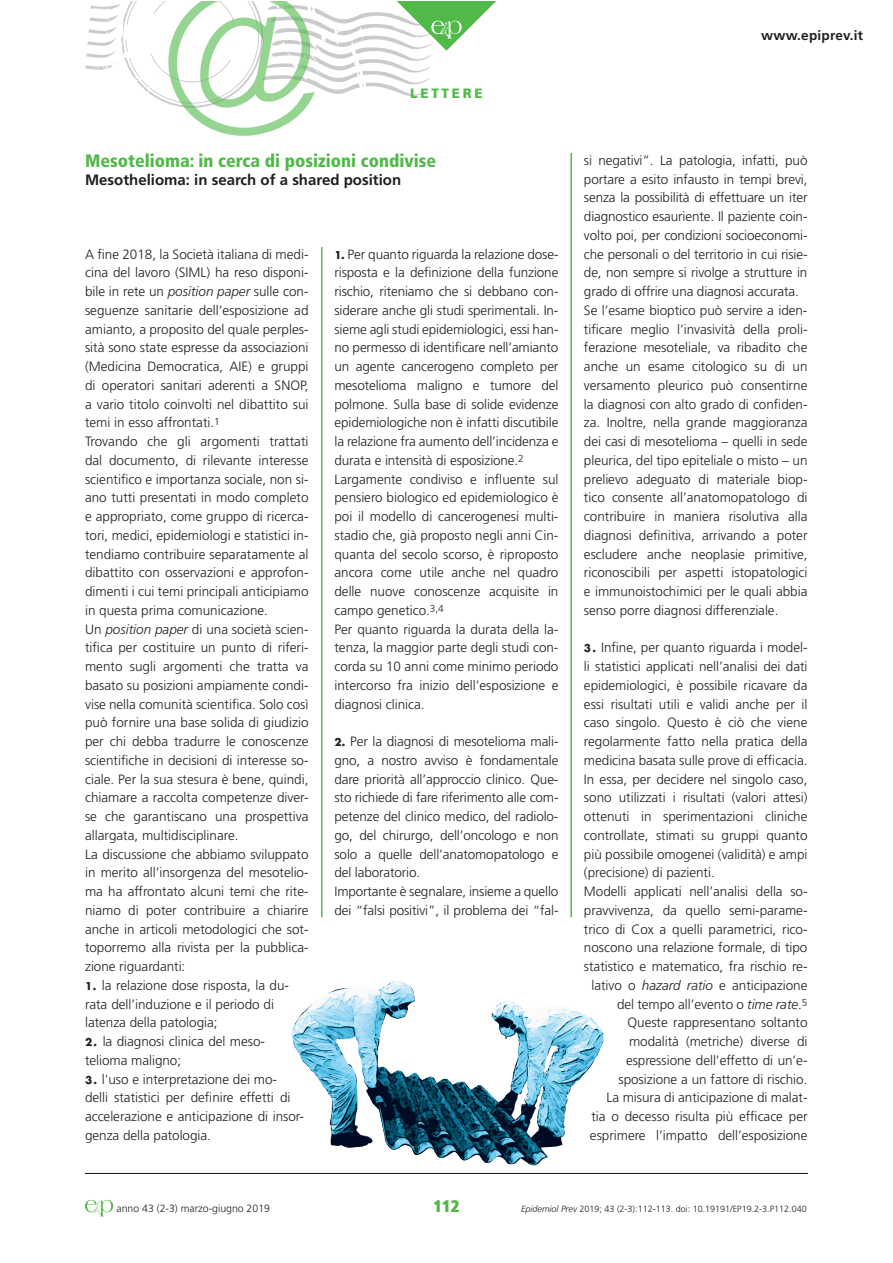
<style>
.page{position:relative;width:893px;height:1263px;background:#fff}
.page>*{position:absolute;margin:0;border:0;box-sizing:border-box;transform-origin:0 0}
.t1{font:900 condensed 18px "Frutiger";color:#51b948}
.t2{font:900 condensed 16.5px "Frutiger";color:#51b948}
.t3{font:700 15px "Frutiger";color:#231f20}
.t4{font:300 13.5px/18.8px "Frutiger";letter-spacing:-.005em;color:#231f20}
.t5{font:700 13.5px "Frutiger";letter-spacing:.02em;color:#231f20}
.t6{font:900 13.5px "Frutiger";letter-spacing:.2em;color:#51b948}
.t7{font:300 10.5px "Frutiger";color:#231f20}
.t8{font:300 9px "Frutiger";color:#231f20}
.s1{font-style:italic}
.s2{font-family:"Futura";font-weight:700;font-size:10.5px}
</style>
<div class="page">
<hr style="left:85px;top:1173px;width:723px;height:1px;background:#231f20">
<hr style="left:321px;top:247px;width:1px;height:670px;background:#51b948">
<hr style="left:570px;top:153px;width:2px;height:764px;background:#51b948">
<svg style="left:85px;top:1200px;width:28px;height:16px"></svg>
<svg style="left:85px;top:1px;width:411px;height:135px"></svg>
<img style="left:292px;top:984px;width:312px;height:181px">
<p class="t6" style="left:410px;top:85px;width:74px">LETTERE</p>
<h1 class="t1" style="left:85px;top:149px;width:353px">Mesotelioma: in cerca di posizioni condivise</h1>
<p class="t3" style="left:85px;top:171px;width:318px">Mesothelioma: in search of a shared position</p>
<p class="t4" style="left:85px;top:244px;width:225px">A fine 2018, la Società italiana di medi&shy;cina del lavoro (SIML) ha reso disponi&shy;bile in rete un <span class="s1">position paper</span> sulle con&shy;seguenze sanitarie dell’esposizione ad amianto, a proposito del quale perples&shy;sità sono state espresse da associazioni (Medicina Democratica, AIE) e gruppi di operatori sanitari aderenti a SNOP, a vario titolo coinvolti nel dibattito sui temi in esso affrontati.<sup>1<br></sup>Trovando che gli argomenti trattati dal documento, di rilevante interesse scientifico e importanza sociale, non si&shy;ano tutti presentati in modo completo e appropriato, come gruppo di ricerca&shy;tori, medici, epidemiologi e statistici in&shy;tendiamo contribuire separatamente al dibattito con osservazioni e approfon&shy;dimenti i cui temi principali anticipiamo in questa prima comunicazione.<br>Un <span class="s1">position paper</span> di una società scien&shy;tifica per costituire un punto di riferi&shy;mento sugli argomenti che tratta va basato su posizioni ampiamente condi&shy;vise nella comunità scientifica. Solo così può fornire una base solida di giudizio per chi debba tradurre le conoscenze scientifiche in decisioni di interesse so&shy;ciale. Per la sua stesura è bene, quindi, chiamare a raccolta competenze diver&shy;se che garantiscano una prospettiva allargata, multidisciplinare.<br>La discussione che abbiamo sviluppato in merito all’insorgenza del mesotelio&shy;ma ha affrontato alcuni temi che rite&shy;niamo di poter contribuire a chiarire anche in articoli metodologici che sot&shy;toporremo alla rivista per la pubblica&shy;zione riguardanti:</p>
<p class="t4" style="left:85px;top:976px;width:206px"><span class="s2">1.</span> la relazione dose risposta, la du&shy;rata dell’induzione e il periodo di latenza della patologia;</p>
<p class="t4" style="left:85px;top:1032px;width:181px"><span class="s2">2.</span> la diagnosi clinica del meso&shy;telioma maligno;</p>
<p class="t4" style="left:85px;top:1069px;width:220px"><span class="s2">3.</span> l'uso e interpretazione dei mo-<br>delli statistici per definire effetti di accelerazione e anticipazione di insor&shy;genza della patologia.</p>
<p class="t4" style="left:334px;top:244px;width:225px"><span class="s2">1.</span> Per quanto riguarda la relazione dose&shy;risposta e la definizione della funzione rischio, riteniamo che si debbano con&shy;siderare anche gli studi sperimentali. In&shy;sieme agli studi epidemiologici, essi han&shy;no permesso di identificare nell’amianto un agente cancerogeno completo per mesotelioma maligno e tumore del polmone. Sulla base di solide evidenze epidemiologiche non è infatti discutibile la relazione fra aumento dell’incidenza e durata e intensità di esposizione.<sup>2<br></sup>Largamente condiviso e influente sul pensiero biologico ed epidemiologico è poi il modello di cancerogenesi multi&shy;stadio che, già proposto negli anni Cin&shy;quanta del secolo scorso, è riproposto ancora come utile anche nel quadro delle nuove conoscenze acquisite in campo genetico.<sup>3,4<br></sup>Per quanto riguarda la durata della la&shy;tenza, la maggior parte degli studi con&shy;corda su 10 anni come minimo periodo intercorso fra inizio dell’esposizione e diagnosi clinica.</p>
<p class="t4" style="left:334px;top:732px;width:225px"><span class="s2">2.</span> Per la diagnosi di mesotelioma mali&shy;gno, a nostro avviso è fondamentale dare priorità all’approccio clinico. Que&shy;sto richiede di fare riferimento alle com&shy;petenze del clinico medico, del radiolo&shy;go, del chirurgo, dell’oncologo e non solo a quelle dell’anatomopatologo e del laboratorio.<br>Importante è segnalare, insieme a quello dei “falsi positivi”, il problema dei “fal-</p>
<p class="t5" style="left:761px;top:28px;width:104px">www.epiprev.it</p>
<p class="t4" style="left:584px;top:151px;width:225px">si negativi”. La patologia, infatti, può portare a esito infausto in tempi brevi, senza la possibilità di effettuare un iter diagnostico esauriente. Il paziente coin&shy;volto poi, per condizioni socioeconomi&shy;che personali o del territorio in cui risie&shy;de, non sempre si rivolge a strutture in grado di offrire una diagnosi accurata.<br>Se l’esame bioptico può servire a iden&shy;tificare meglio l’invasività della proli&shy;ferazione mesoteliale, va ribadito che anche un esame citologico su di un versamento pleurico può consentirne la diagnosi con alto grado di confiden&shy;za. Inoltre, nella grande maggioranza dei casi di mesotelioma – quelli in sede pleurica, del tipo epiteliale o misto – un prelievo adeguato di materiale biop&shy;tico consente all’anatomopatologo di contribuire in maniera risolutiva alla diagnosi definitiva, arrivando a poter escludere anche neoplasie primitive, riconoscibili per aspetti istopatologici e immunoistochimici per le quali abbia senso porre diagnosi differenziale.</p>
<p class="t4" style="left:584px;top:638px;width:225px"><span class="s2">3.</span> Infine, per quanto riguarda i model-</p>
<p class="t4" style="left:584px;top:657px;width:225px">li statistici applicati nell’analisi dei dati</p>
<p class="t4" style="left:584px;top:676px;width:225px">epidemiologici, è possibile ricavare da</p>
<p class="t4" style="left:584px;top:694px;width:225px">essi risultati utili e validi anche per il</p>
<p class="t4" style="left:584px;top:713px;width:225px">caso singolo. Questo è ciò che viene</p>
<p class="t4" style="left:584px;top:732px;width:225px">regolarmente fatto nella pratica della</p>
<p class="t4" style="left:584px;top:751px;width:225px">medicina basata sulle prove di efficacia.</p>
<p class="t4" style="left:584px;top:769px;width:225px">In essa, per decidere nel singolo caso,</p>
<p class="t4" style="left:584px;top:788px;width:225px">sono utilizzati i risultati (valori attesi)</p>
<p class="t4" style="left:584px;top:807px;width:225px">ottenuti in sperimentazioni cliniche</p>
<p class="t4" style="left:584px;top:826px;width:225px">controllate, stimati su gruppi quanto</p>
<p class="t4" style="left:584px;top:844px;width:225px">più possibile omogenei (validità) e ampi</p>
<p class="t4" style="left:584px;top:863px;width:132px">(precisione) di pazienti.</p>
<p class="t4" style="left:584px;top:882px;width:225px">Modelli applicati nell’analisi della so-</p>
<p class="t4" style="left:584px;top:901px;width:225px">pravvivenza, da quello semi-parame-</p>
<p class="t4" style="left:584px;top:920px;width:225px">trico di Cox a quelli parametrici, rico-</p>
<p class="t4" style="left:584px;top:938px;width:225px">noscono una relazione formale, di tipo</p>
<p class="t4" style="left:584px;top:957px;width:225px">statistico e matematico, fra rischio re-</p>
<p class="t4" style="left:591px;top:976px;width:217px">lativo o <span class="s1">hazard ratio</span> e anticipazione</p>
<p class="t4" style="left:617px;top:995px;width:192px">del tempo all’evento o <span class="s1">time rate</span>.<sup>5</sup></p>
<p class="t4" style="left:627px;top:1013px;width:181px">Queste rappresentano soltanto</p>
<p class="t4" style="left:629px;top:1032px;width:180px">modalità (metriche) diverse di</p>
<p class="t4" style="left:626px;top:1051px;width:183px">espressione dell’effetto di un’e-</p>
<p class="t4" style="left:618px;top:1069px;width:190px">sposizione a un fattore di rischio.</p>
<p class="t4" style="left:606px;top:1088px;width:203px">La misura di anticipazione di malat-</p>
<p class="t4" style="left:591px;top:1107px;width:218px">tia o decesso risulta più efficace per</p>
<p class="t4" style="left:590px;top:1126px;width:219px">esprimere l’impatto dell’esposizione</p>
<p class="t2" style="left:434px;top:1196px;width:27px">112</p>
<p class="t7" style="left:117px;top:1202px;width:155px">anno 43 (2-3) marzo-giugno 2019</p>
<p class="t8" style="left:521px;top:1204px;width:287px"><span class="s1">Epidemiol Prev</span> 2019; 43 (2-3):112-113. doi: 10.19191/EP19.2-3.P112.040</p>
</div>
